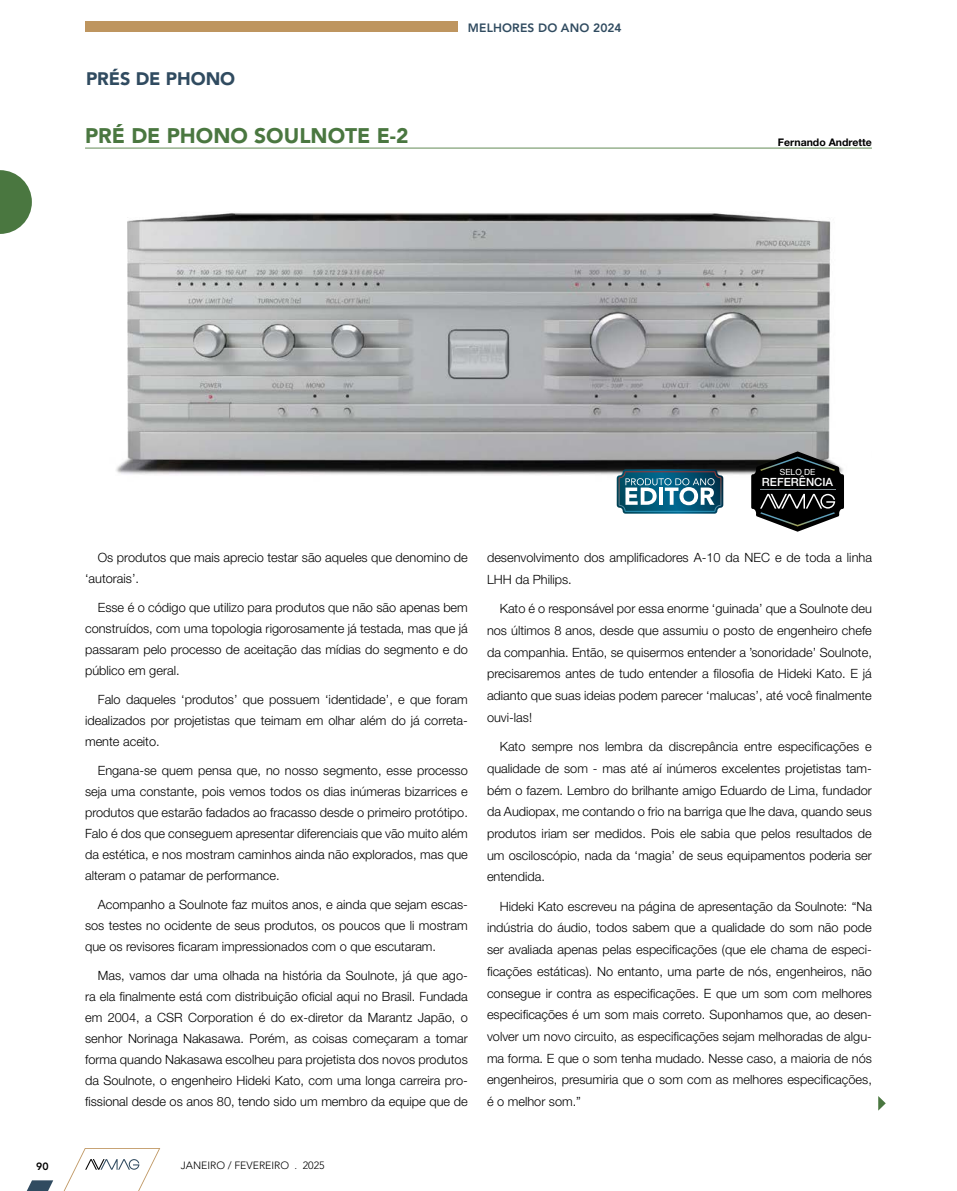
<style>
.page{position:relative;width:957px;height:1191px;background:#fff}
.page>*{position:absolute;margin:0;border:0;box-sizing:border-box;transform-origin:0 0}
.t1{font:900 21px "Avenir LT Std";color:#4a7740}
.t2{font:900 18px "Avenir LT Std";color:#304b60}
.t3{font:300 12.75px/21.8px "Helvetica Neue LT Std";color:#000;text-align:justify}
.t4{font:800 12px "Avenir LT Std";letter-spacing:.015em;color:#304b60}
.t5{font:500 11.4px "Helvetica Neue LT Std";color:#fff}
.t6{font:300 10.5px "Avenir LT Std";color:#000}
.t7{font:700 10.5px "Helvetica Neue LT Std";color:#000}
.t8{font:800 10.5px "Avenir LT Std";color:#000}
.t9{font:8.55px "Helvetica Neue LT Std";color:#fff}
</style>
<div class="page">
<svg style="left:0;top:170px;width:32px;height:64px"></svg>
<div style="left:85px;top:21px;width:372px;height:11px;background:#be955f"></div>
<svg style="left:26px;top:1148px;width:134px;height:43px"></svg>
<hr style="left:85px;top:147px;width:787px;height:2px;background:#98b28f">
<svg style="left:878px;top:1096px;width:7px;height:14px"></svg>
<img style="left:116px;top:213px;width:715px;height:285px">
<svg style="left:617px;top:469px;width:106px;height:44px;background:#427b91"></svg>
<svg style="left:751px;top:451px;width:93px;height:80px;background:#3f4041"></svg>
<h2 class="t2" style="left:86px;top:68px;width:151px">PRÉS DE PHONO</h2>
<h1 class="t1" style="left:85px;top:123px;width:325px">PRÉ DE PHONO SOULNOTE E-2</h1>
<p class="t4" style="left:468px;top:21px;width:155px">MELHORES DO ANO 2024</p>
<p class="t7" style="left:778px;top:135px;width:95px">Fernando Andrette</p>
<p class="t8" style="left:36px;top:1160px;width:14px">90</p>
<p class="t9" style="left:780px;top:466px;width:37px">SELO DE</p>
<p class="t5" style="left:762px;top:475px;width:73px">REFERÊNCIA</p>
<p class="t3" style="left:85px;top:547px;width:384px;line-height:21px;text-indent:13px">Os produtos que mais aprecio testar são aqueles que denomino de ‘autorais’.</p>
<p class="t3" style="left:85px;top:596px;width:384px;line-height:21px;text-indent:13px">Esse é o código que utilizo para produtos que não são apenas bem construídos, com uma topologia rigorosamente já testada, mas que já passaram pelo processo de aceitação das mídias do segmento e do público em geral.</p>
<p class="t3" style="left:85px;top:688px;width:384px;line-height:21px;text-indent:13px">Falo daqueles ‘produtos’ que possuem ‘identidade’, e que foram idealizados por projetistas que teimam em olhar além do já correta&shy;mente aceito.</p>
<p class="t3" style="left:85px;top:759px;width:384px;line-height:21px;text-indent:13px">Engana-se quem pensa que, no nosso segmento, esse processo seja uma constante, pois vemos todos os dias inúmeras bizarrices e produtos que estarão fadados ao fracasso desde o primeiro protótipo.<br>Falo é dos que conseguem apresentar diferenciais que vão muito além da estética, e nos mostram caminhos ainda não explorados, mas que alteram o patamar de performance.</p>
<p class="t3" style="left:85px;top:893px;width:384px;line-height:21px;text-indent:13px">Acompanho a Soulnote faz muitos anos, e ainda que sejam escas&shy;sos testes no ocidente de seus produtos, os poucos que li mostram que os revisores ficaram impressionados com o que escutaram.</p>
<p class="t3" style="left:85px;top:964px;width:384px;line-height:21px;text-indent:13px">Mas, vamos dar uma olhada na história da Soulnote, já que ago&shy;ra ela finalmente está com distribuição oficial aqui no Brasil. Fundada em 2004, a CSR Corporation é do ex-diretor da Marantz Japão, o senhor Norinaga Nakasawa. Porém, as coisas começaram a tomar forma quando Nakasawa escolheu para projetista dos novos produtos da Soulnote, o engenheiro Hideki Kato, com uma longa carreira pro&shy;fissional desde os anos 80, tendo sido um membro da equipe que de</p>
<p class="t3" style="left:487px;top:546px;width:386px">desenvolvimento dos amplificadores A-10 da NEC e de toda a linha<br>LHH da Philips.</p>
<p class="t3" style="left:487px;top:597px;width:386px;text-indent:13px">Kato é o responsável por essa enorme ‘guinada’ que a Soulnote deu nos últimos 8 anos, desde que assumiu o posto de engenheiro chefe da companhia. Então, se quisermos entender a ’sonoridade’ Soulnote, precisaremos antes de tudo entender a filosofia de Hideki Kato. E já adianto que suas ideias podem parecer ‘malucas’, até você finalmente ouvi-las!</p>
<p class="t3" style="left:487px;top:735px;width:386px;text-indent:13px">Kato sempre nos lembra da discrepância entre especificações e qualidade de som - mas até aí inúmeros excelentes projetistas tam&shy;bém o fazem. Lembro do brilhante amigo Eduardo de Lima, fundador da Audiopax, me contando o frio na barriga que lhe dava, quando seus produtos iriam ser medidos. Pois ele sabia que pelos resultados de um osciloscópio, nada da ‘magia’ de seus equipamentos poderia ser entendida.</p>
<p class="t3" style="left:487px;top:895px;width:386px;text-indent:13px">Hideki Kato escreveu na página de apresentação da Soulnote: “Na indústria do áudio, todos sabem que a qualidade do som não pode ser avaliada apenas pelas especificações (que ele chama de especi&shy;ficações estáticas). No entanto, uma parte de nós, engenheiros, não consegue ir contra as especificações. E que um som com melhores especificações é um som mais correto. Suponhamos que, ao desen&shy;volver um novo circuito, as especificações sejam melhoradas de algu&shy;ma forma. E que o som tenha mudado. Nesse caso, a maioria de nós engenheiros, presumiria que o som com as melhores especificações, é o melhor som.”</p>
<p class="t6" style="left:181px;top:1159px;width:145px">JANEIRO / FEVEREIRO . 2025</p>
</div>
